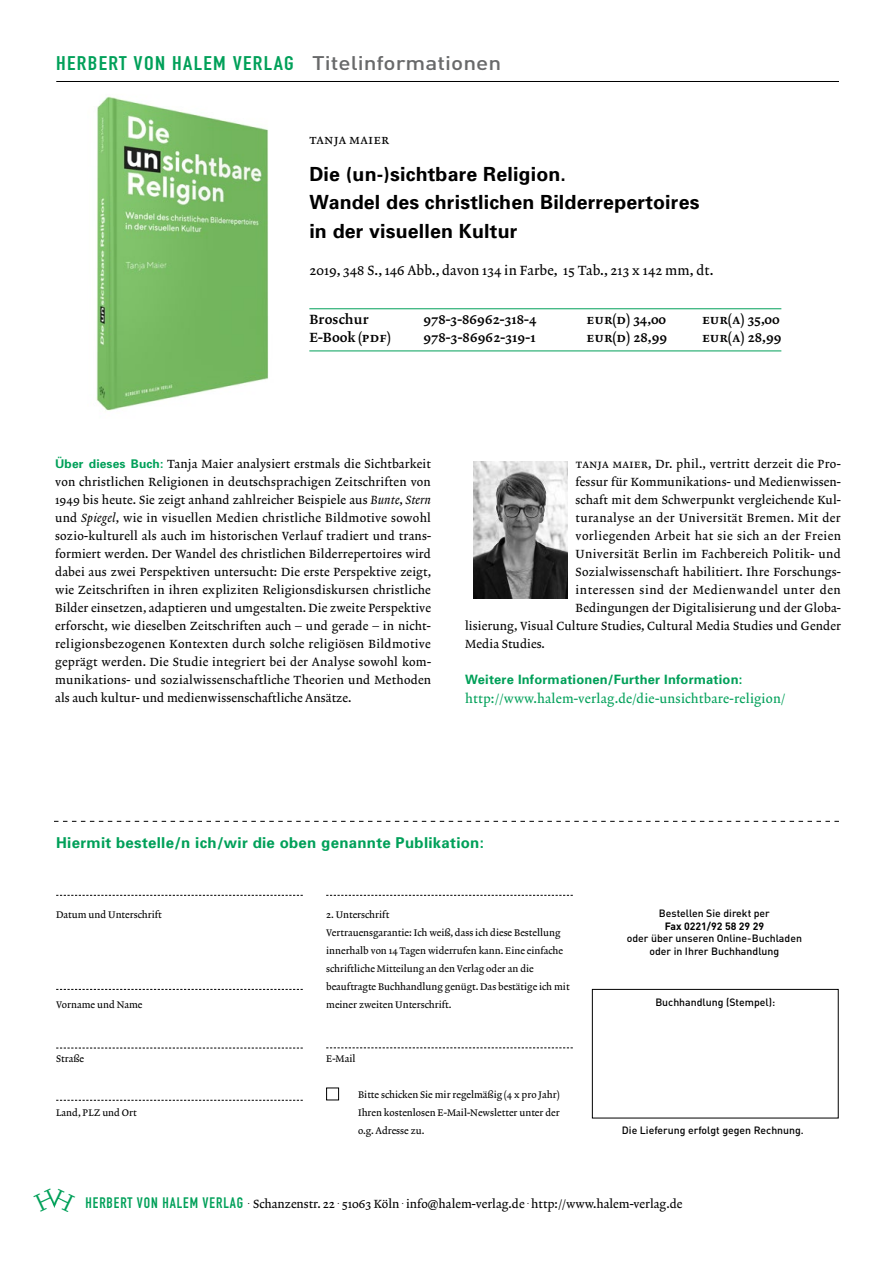
<style>
.page{position:relative;width:893px;height:1263px;background:#fff}
.page>*{position:absolute;margin:0;border:0;box-sizing:border-box;transform-origin:0 0}
.Titel{font:700 19.5px/28.5px "Univers";letter-spacing:.01em;color:#000}
.t1{font:19.5px "DIN Engschrift";letter-spacing:.06em;color:#00a059;scale:1.16 1}
.t2{font:700 15px "Univers";letter-spacing:.02em;color:#00a059}
.neu_body_isbn_klein{font:13.5px "Lexicon No 2 Roman C";letter-spacing:.015em;color:#000}
.Technik{font:13.5px "Lexicon No 2 Roman A";letter-spacing:.01em;color:#000}
.Technik-2{font:13.5px "Lexicon No 2 Roman A";letter-spacing:.035em;color:#000}
.t3{font:12.9px "Lexicon No 2 Roman A";letter-spacing:.015em;color:#00a059}
.body_1st{font:700 12.9px "Univers";letter-spacing:.015em;color:#00a059}
.body_1st-2{font:12px/18px "Lexicon No 2 Roman A";letter-spacing:.01em;color:#000;text-align:justify}
.body_1st-3{font:12px "Lexicon No 2 Roman A";letter-spacing:.03em;color:#000}
.body_1st-4{font:12px "Lexicon No 2 Roman A";letter-spacing:.035em;color:#000}
.body_1st-5{font:12px "Lexicon No 2 Roman A";letter-spacing:.045em;color:#000}
.t4{font:500 10.5px/12.6px "DIN";color:#000;text-align:center}
.t5{font:700 10.5px "DIN";color:#000}
.t6{font:9.75px/18px "Lexicon No 2 Roman A";color:#000}
.s1{font-family:"DIN";font-weight:500;color:#68696a}
.s2{font-family:"Univers";font-weight:700;color:#00a059}
.s3{font-family:"Lexicon No 2 Italic A"}
.s4{font-family:"DIN Engschrift";font-size:15px;color:#00a059}
</style>
<div class="page">
<svg style="left:56px;top:895px;width:247px;height:1px"></svg>
<svg style="left:326px;top:895px;width:247px;height:1px"></svg>
<svg style="left:56px;top:989px;width:247px;height:1px"></svg>
<svg style="left:56px;top:1100px;width:247px;height:1px"></svg>
<svg style="left:56px;top:1048px;width:247px;height:1px"></svg>
<svg style="left:326px;top:1047px;width:247px;height:1px"></svg>
<div style="left:592px;top:989px;width:247px;height:129px;border:1px solid #000"></div>
<div style="left:326px;top:1087px;width:13px;height:13px;border:1px solid #000"></div>
<hr style="left:56px;top:81px;width:783px;height:1px;background:#000">
<svg style="left:54px;top:821px;width:785px;height:1px"></svg>
<hr style="left:309px;top:308px;width:472px;height:1px;background:#00a059">
<hr style="left:309px;top:351px;width:472px;height:1px;background:#00a059">
<img style="left:474px;top:461px;width:93px;height:137px">
<img style="left:96px;top:96px;width:173px;height:315px">
<h1 class="t1" style="left:56px;top:52px;width:385px">HERBERT VON HALEM VERLAG <span class="s1">Titelinformationen</span></h1>
<p class="Technik-2" style="left:309px;top:131px;width:81px">Tanja Maier</p>
<p class="Titel" style="left:309px;top:159px;width:392px">Die (un-)sichtbare Religion.<br>Wandel des christlichen Bilderrepertoires in der visuellen Kultur</p>
<p class="Technik" style="left:309px;top:262px;width:406px">2019, 348 S., 146 Abb., davon 134 in Farbe, 15 Tab., 213 x 142 mm, dt.</p>
<p class="neu_body_isbn_klein" style="left:309px;top:311px;width:61px">Broschur</p>
<p class="neu_body_isbn_klein" style="left:423px;top:311px;width:115px">978-3-86962-318-4</p>
<p class="neu_body_isbn_klein" style="left:587px;top:311px;width:81px">EUR(D) 34,00</p>
<p class="neu_body_isbn_klein" style="left:702px;top:311px;width:79px">EUR(A) 35,00</p>
<p class="neu_body_isbn_klein" style="left:309px;top:329px;width:83px">E-Book (PDF)</p>
<p class="neu_body_isbn_klein" style="left:423px;top:329px;width:114px">978-3-86962-319-1</p>
<p class="neu_body_isbn_klein" style="left:587px;top:329px;width:82px">EUR(D) 28,99</p>
<p class="neu_body_isbn_klein" style="left:702px;top:329px;width:81px">EUR(A) 28,99</p>
<p class="body_1st-2" style="left:55px;top:455px;width:378px"><span class="s2">Über dieses Buch:</span> Tanja Maier analysiert erstmals die Sichtbarkeit von christlichen Religionen in deutschsprachigen Zeitschriften von 1949 bis heute. Sie zeigt anhand zahlreicher Beispiele aus <span class="s3">Bunte</span>, <span class="s3">Stern </span>und <span class="s3">Spiegel</span>, wie in visuellen Medien christliche Bildmotive sowohl sozio-kulturell als auch im historischen Verlauf tradiert und trans&shy;formiert werden. Der Wandel des christlichen Bilderrepertoires wird dabei aus zwei Perspektiven untersucht: Die erste Perspektive zeigt, wie Zeitschriften in ihren expliziten Religionsdiskursen christliche Bilder einsetzen, adaptieren und umgestalten. Die zweite Perspektive erforscht, wie dieselben Zeitschriften auch – und gerade – in nicht&shy;religionsbezogenen Kontexten durch solche religiösen Bildmotive geprägt werden. Die Studie integriert bei der Analyse sowohl kom&shy;munikations- und sozialwissenschaftliche Theorien und Methoden als auch kultur- und medienwissenschaftliche Ansätze.</p>
<p class="body_1st-2" style="left:576px;top:455px;width:267px">Tanja Maier, Dr. phil., vertritt derzeit die Pro-</p>
<p class="body_1st-2" style="left:576px;top:473px;width:267px">fessur für Kommunikations- und Medienwissen-</p>
<p class="body_1st-2" style="left:576px;top:491px;width:267px">schaft mit dem Schwerpunkt vergleichende Kul-</p>
<p class="body_1st-3" style="left:576px;top:511px;width:267px">turanalyse an der Universität Bremen. Mit der</p>
<p class="body_1st-4" style="left:576px;top:529px;width:267px">vorliegenden Arbeit hat sie sich an der Freien</p>
<p class="body_1st-3" style="left:576px;top:547px;width:267px">Universität Berlin im Fachbereich Politik- und</p>
<p class="body_1st-2" style="left:576px;top:563px;width:267px">Sozialwissenschaft habilitiert. Ihre Forschungs-</p>
<p class="body_1st-5" style="left:576px;top:583px;width:267px">interessen sind der Medienwandel unter den</p>
<p class="body_1st-2" style="left:576px;top:599px;width:267px">Bedingungen der Digitalisierung und der Globa-</p>
<p class="body_1st-2" style="left:465px;top:617px;width:377px">lisierung, Visual Culture Studies, Cultural Media Studies und Gender</p>
<p class="body_1st-2" style="left:465px;top:635px;width:81px">Media Studies.</p>
<p class="body_1st" style="left:465px;top:671px;width:279px">Weitere Informationen/Further Information:</p>
<p class="t3" style="left:465px;top:691px;width:322px">http://www.halem-verlag.de/die-unsichtbare-religion/</p>
<p class="t2" style="left:56px;top:832px;width:429px">Hiermit bestelle/n ich/wir die oben genannte Publikation:</p>
<p class="t6" style="left:56px;top:906px;width:107px">Datum und Unterschrift</p>
<p class="t6" style="left:326px;top:906px;width:245px">2. Unterschrift<br>Vertrauensgarantie: Ich weiß, dass ich diese Bestellung innerhalb von 14 Tagen widerrufen kann. Eine einfache schriftliche Mitteilung an den Verlag oder an die beauftragte Buchhandlung genügt. Das bestätige ich mit</p>
<p class="t6" style="left:56px;top:996px;width:88px">Vorname und Name</p>
<p class="t6" style="left:326px;top:996px;width:127px">meiner zweiten Unterschrift.</p>
<p class="t6" style="left:56px;top:1050px;width:29px">Straße</p>
<p class="t6" style="left:326px;top:1050px;width:31px">E-Mail</p>
<p class="t6" style="left:56px;top:1104px;width:82px">Land, PLZ und Ort</p>
<p class="t6" style="left:358px;top:1086px;width:203px;text-align:justify">Bitte schicken Sie mir regelmäßig (4 x pro Jahr)<br>Ihren kostenlosen E-Mail-Newsletter unter der o.g. Adresse zu.</p>
<p class="t4" style="left:659px;top:907px;width:112px">Bestellen Sie direkt per</p>
<p class="t5" style="left:665px;top:919px;width:101px">Fax 0221/92 58 29 29</p>
<p class="t4" style="left:627px;top:932px;width:177px">oder über unseren Online-Buchladen oder in Ihrer Buchhandlung</p>
<p class="t4" style="left:655px;top:996px;width:121px">Buchhandlung (Stempel):</p>
<p class="t4" style="left:622px;top:1123px;width:183px">Die Lieferung erfolgt gegen Rechnung.</p>
<p class="body_1st-2" style="left:86px;top:1195px;width:598px"><span class="s4">HERBERT VON HALEM VERLAG</span> <sup>.</sup> Schanzenstr. 22 <sup>.</sup> 51063 Köln <sup>.</sup> info@halem-verlag.de <sup>.</sup> http://www.halem-verlag.de</p>
</div>
